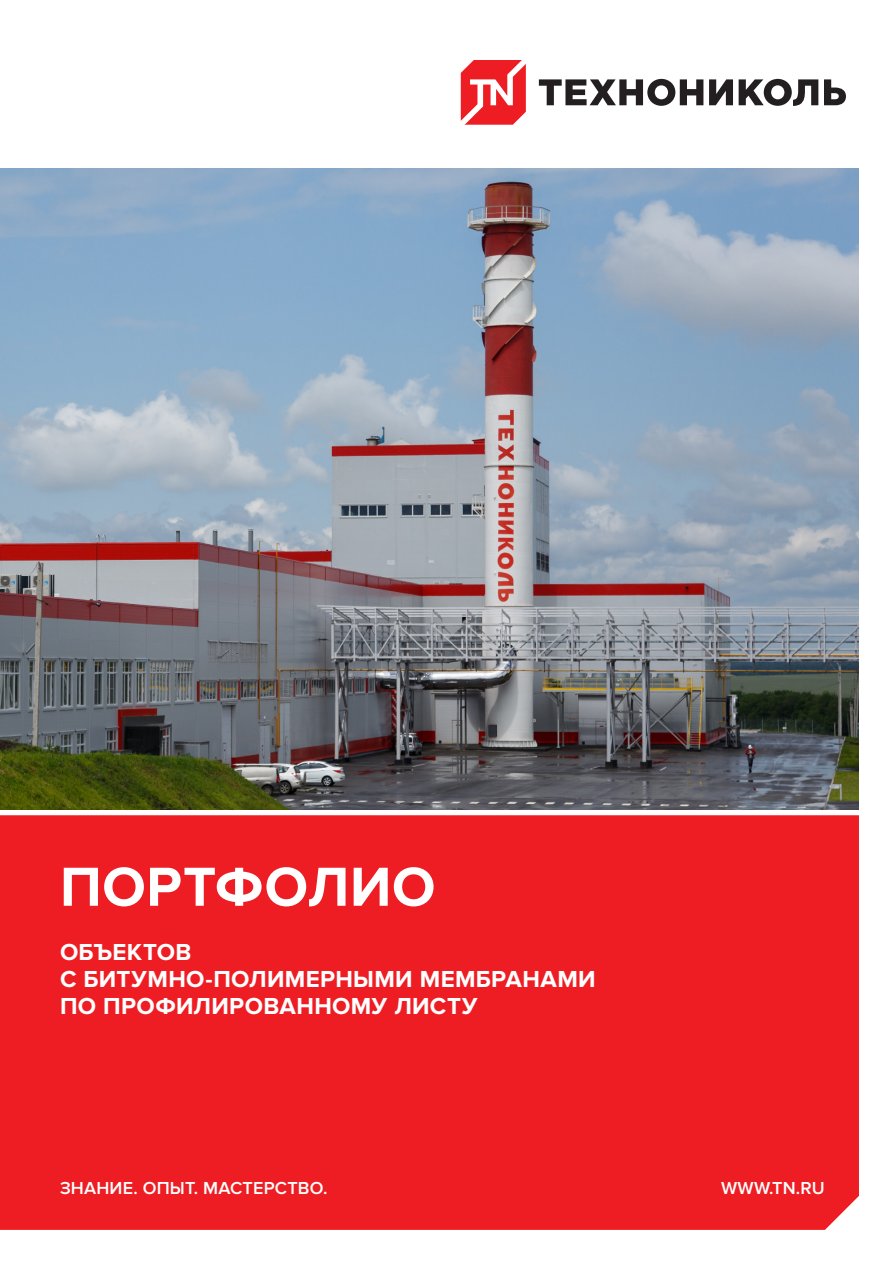
<style>
.page{position:relative;width:893px;height:1263px;background:#fff}
.page>*{position:absolute;margin:0;border:0;box-sizing:border-box;transform-origin:0 0}
.cover_title{font:700 57px "Proxima Nova";letter-spacing:.01em;color:#fff}
.cover_subtitle{font:700 24px/27px "Proxima Nova";letter-spacing:.015em;color:#fff}
.cover_text{font:600 18px "Proxima Nova";letter-spacing:.01em;color:#fff}
</style>
<div class="page">
<div style="left:0;top:1154px;width:859px;height:76px;background:#ee1d23"></div>
<svg style="left:539px;top:79px;width:164px;height:27px"></svg>
<svg style="left:709px;top:79px;width:24px;height:26px"></svg>
<svg style="left:824px;top:79px;width:22px;height:26px"></svg>
<svg style="left:461px;top:60px;width:65px;height:65px"></svg>
<svg style="left:739px;top:79px;width:79px;height:27px"></svg>
<div style="left:0;top:815px;width:859px;height:339px;background:#ee1d23"></div>
<img style="left:0;top:169px;width:859px;height:641px">
<p class="cover_title" style="left:60px;top:854px;width:377px">ПОРТФОЛИО</p>
<p class="cover_subtitle" style="left:60px;top:939px;width:537px">ОБЪЕКТОВ<br>С БИТУМНО-ПОЛИМЕРНЫМИ МЕМБРАНАМИ<br>ПО ПРОФИЛИРОВАННОМУ ЛИСТУ</p>
<p class="cover_text" style="left:60px;top:1177px;width:269px">ЗНАНИЕ. ОПЫТ. МАСТЕРСТВО.</p>
<p class="cover_text" style="left:721px;top:1177px;width:105px">WWW.TN.RU</p>
</div>
